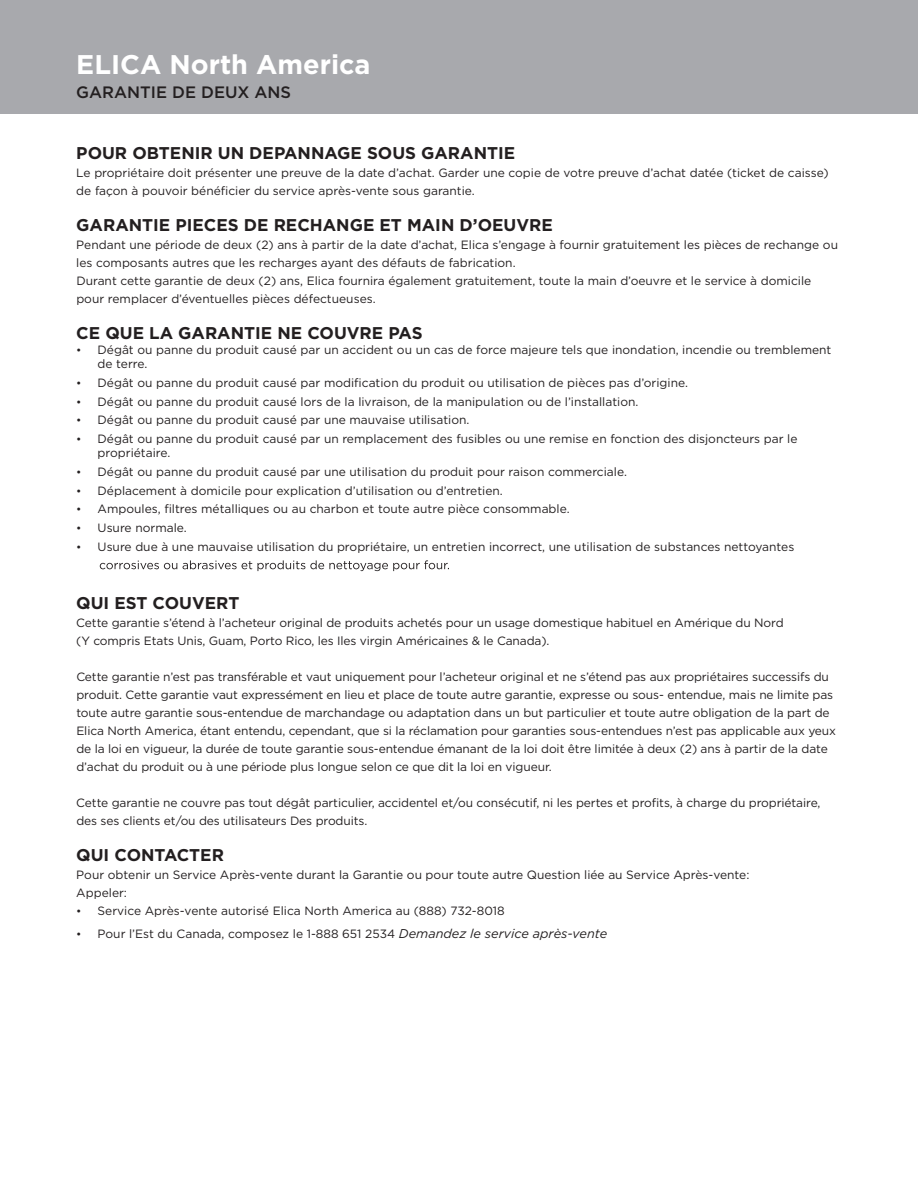
<style>
.page{position:relative;width:918px;height:1188px;background:#fff}
.page>*{position:absolute;margin:0;border:0;box-sizing:border-box;transform-origin:0 0}
.t1{font:700 27px "Gotham";color:#fff}
.t2{font:700 16.95px "Gotham";color:#231f20}
.t3{font:500 16.5px "Gotham";color:#231f20}
.t4{font:12px/18px "Gotham";color:#231f20}
.s1{font-size:11.25px}
.s2{font-style:italic;font-size:12.75px}
</style>
<div class="page">
<div style="left:0;top:0;width:918px;height:114px;background:#a8a9ad"></div>
<svg style="left:100px;top:560px;width:349px;height:11px"></svg>
<p class="t1" style="left:76px;top:47px;width:296px">ELICA North America</p>
<p class="t3" style="left:76px;top:82px;width:216px">GARANTIE DE DEUX ANS</p>
<p class="t2" style="left:76px;top:142px;width:440px">POUR OBTENIR UN DEPANNAGE SOUS GARANTIE</p>
<p class="t4" style="left:76px;top:164px;width:754px">Le propriétaire doit présenter une preuve de la date d’achat. Garder une copie de votre preuve d’achat datée (ticket de caisse) de façon à pouvoir bénéficier du service après-vente sous garantie.</p>
<p class="t2" style="left:76px;top:214px;width:478px">GARANTIE PIECES DE RECHANGE ET MAIN D’OEUVRE</p>
<p class="t4" style="left:76px;top:236px;width:763px">Pendant une période de deux (2) ans à partir de la date d’achat, Elica s’engage à fournir gratuitement les pièces de rechange ou les composants autres que les recharges ayant des défauts de fabrication.<br>Durant cette garantie de deux (2) ans, Elica fournira également gratuitement, toute la main d’oeuvre et le service à domicile pour remplacer d’éventuelles pièces défectueuses.</p>
<p class="t2" style="left:76px;top:322px;width:348px">CE QUE LA GARANTIE NE COUVRE PAS</p>
<p class="t4" style="left:98px;top:342px;width:735px;line-height:14.4px;text-indent:-21px"><span class="s1">•</span> Dégât ou panne du produit causé par un accident ou un cas de force majeure tels que inondation, incendie ou tremblement de terre.</p>
<p class="t4" style="left:76px;top:373px;width:613px"><span class="s1">•</span> Dégât ou panne du produit causé par modification du produit ou utilisation de pièces pas d’origine.</p>
<p class="t4" style="left:76px;top:392px;width:564px"><span class="s1">•</span> Dégât ou panne du produit causé lors de la livraison, de la manipulation ou de l’installation.</p>
<p class="t4" style="left:76px;top:411px;width:395px"><span class="s1">•</span> Dégât ou panne du produit causé par une mauvaise utilisation.</p>
<p class="t4" style="left:98px;top:431px;width:701px;line-height:14.4px;text-indent:-21px"><span class="s1">•</span> Dégât ou panne du produit causé par un remplacement des fusibles ou une remise en fonction des disjoncteurs par le propriétaire.</p>
<p class="t4" style="left:76px;top:462px;width:552px"><span class="s1">•</span> Dégât ou panne du produit causé par une utilisation du produit pour raison commerciale.</p>
<p class="t4" style="left:76px;top:481px;width:428px"><span class="s1">•</span> Déplacement à domicile pour explication d’utilisation ou d’entretien.</p>
<p class="t4" style="left:76px;top:500px;width:495px"><span class="s1">•</span> Ampoules, filtres métalliques ou au charbon et toute autre pièce consommable.</p>
<p class="t4" style="left:76px;top:518px;width:112px"><span class="s1">•</span> Usure normale.</p>
<p class="t4" style="left:76px;top:537px;width:720px"><span class="s1">•</span> Usure due à une mauvaise utilisation du propriétaire, un entretien incorrect, une utilisation de substances nettoyantes</p>
<p class="t2" style="left:76px;top:592px;width:165px">QUI EST COUVERT</p>
<p class="t4" style="left:76px;top:614px;width:709px">Cette garantie s’étend à l’acheteur original de produits achetés pour un usage domestique habituel en Amérique du Nord (Y compris Etats Unis, Guam, Porto Rico, les Iles virgin Américaines &amp; le Canada).</p>
<p class="t4" style="left:76px;top:668px;width:761px">Cette garantie n’est pas transférable et vaut uniquement pour l’acheteur original et ne s’étend pas aux propriétaires successifs du produit. Cette garantie vaut expressément en lieu et place de toute autre garantie, expresse ou sous- entendue, mais ne limite pas toute autre garantie sous-entendue de marchandage ou adaptation dans un but particulier et toute autre obligation de la part de Elica North America, étant entendu, cependant, que si la réclamation pour garanties sous-entendues n’est pas applicable aux yeux de la loi en vigueur, la durée de toute garantie sous-entendue émanant de la loi doit être limitée à deux (2) ans à partir de la date d’achat du produit ou à une période plus longue selon ce que dit la loi en vigueur.</p>
<p class="t4" style="left:76px;top:794px;width:746px">Cette garantie ne couvre pas tout dégât particulier, accidentel et/ou consécutif, ni les pertes et profits, à charge du propriétaire, des ses clients et/ou des utilisateurs Des produits.</p>
<p class="t2" style="left:76px;top:844px;width:149px">QUI CONTACTER</p>
<p class="t4" style="left:76px;top:866px;width:675px">Pour obtenir un Service Après-vente durant la Garantie ou pour toute autre Question liée au Service Après-vente:<br>Appeler:</p>
<p class="t4" style="left:76px;top:902px;width:430px"><span class="s1">•</span> Service Après-vente autorisé Elica North America au (888) 732-8018</p>
<p class="t4" style="left:76px;top:924px;width:533px"><span class="s1">•</span> Pour l’Est du Canada, composez le 1-888 651 2534 <span class="s2">Demandez le service après-vente</span></p>
</div>
